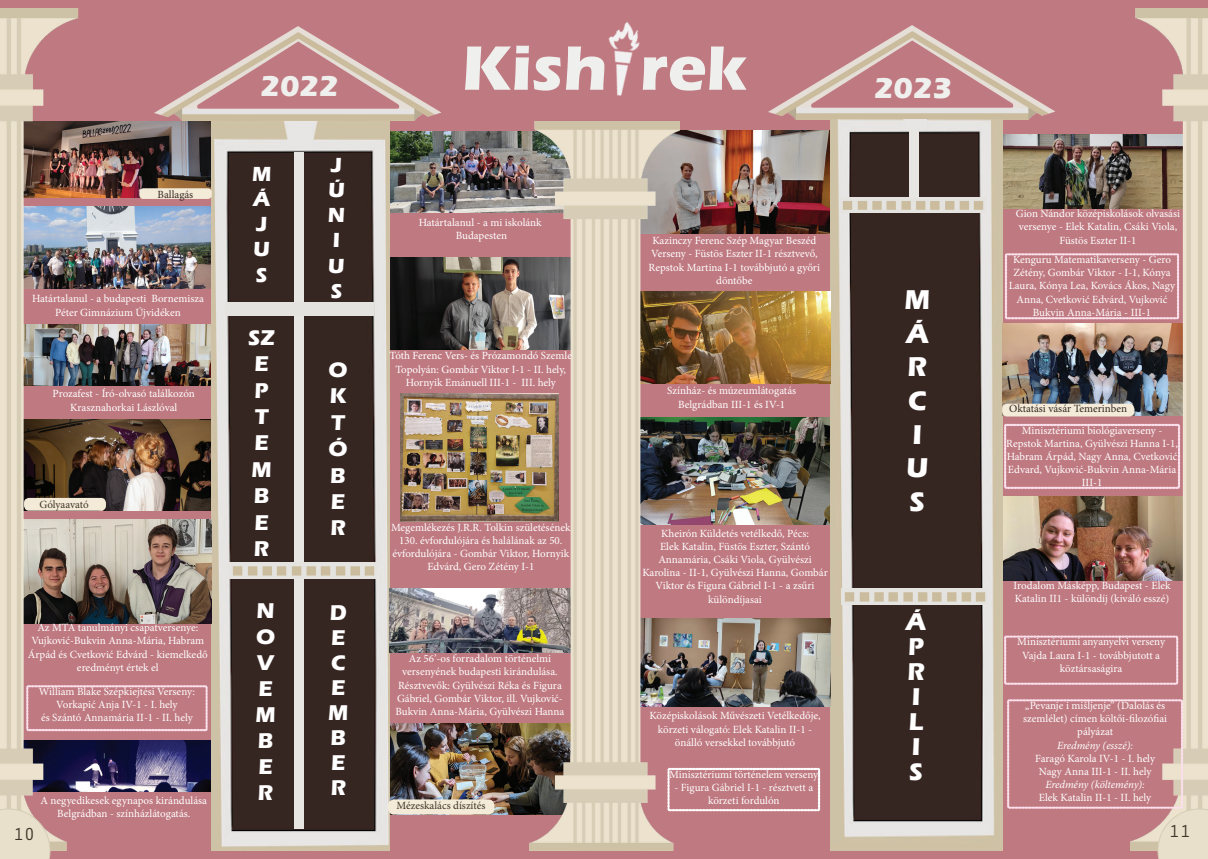
<style>
.page{position:relative;width:1208px;height:859px;background:#bf7981}
.page>*{position:absolute;margin:0;border:0;box-sizing:border-box;transform-origin:0 0}
.t1{font:700 65px "Eras ITC";color:#efefed}
.t2{font:700 30px "Eras ITC";color:#efefed}
.t3{font:700 28px/33.6px "Eras ITC";color:#fff}
.t4{font:700 25px/25px "Eras ITC";color:#fff}
.t5{font:700 22px/26.4px "Eras ITC";color:#fff}
.t6{font:700 21px/25.2px "Eras ITC";color:#fff}
.t7{font:18px "Orator Std";color:#403327}
.t8{font:11px/13.2px "Minion Pro";color:#fff;text-align:center}
.t9{font:italic 11px "Minion Pro";letter-spacing:-.01em;color:#fff}
.t10{font:11px "Minion Pro";color:#362621}
.t11{font:11px "Minion Pro";color:#403327}
</style>
<div class="page">
<img style="left:390px;top:724px;width:139px;height:91px">
<img style="left:1002px;top:134px;width:128px;height:74px">
<img style="left:680px;top:130px;width:150px;height:103px">
<img style="left:390px;top:131px;width:139px;height:82px">
<svg style="left:608px;top:22px;width:32px;height:74px"></svg>
<img style="left:768px;top:26px;width:286px;height:94px">
<img style="left:82px;top:121px;width:130px;height:77px">
<img style="left:82px;top:741px;width:130px;height:50px">
<img style="left:82px;top:206px;width:130px;height:82px">
<img style="left:82px;top:325px;width:130px;height:61px">
<img style="left:1002px;top:496px;width:128px;height:85px">
<img style="left:390px;top:258px;width:139px;height:91px">
<img style="left:82px;top:419px;width:130px;height:92px">
<img style="left:155px;top:27px;width:285px;height:94px">
<img style="left:830px;top:120px;width:172px;height:730px">
<img style="left:212px;top:121px;width:178px;height:729px">
<div style="left:294px;top:152px;width:10px;height:677px;background:#e8e6e3"></div>
<img style="left:82px;top:520px;width:130px;height:103px">
<div style="left:225px;top:302px;width:148px;height:13px;background:#e4e3e0"></div>
<img style="left:230px;top:563px;width:146px;height:15px">
<img style="left:390px;top:589px;width:139px;height:64px">
<img style="left:841px;top:588px;width:146px;height:16px">
<img style="left:680px;top:292px;width:150px;height:92px">
<img style="left:680px;top:417px;width:149px;height:107px">
<img style="left:1002px;top:324px;width:128px;height:92px">
<img style="left:839px;top:197px;width:146px;height:16px">
<div style="left:909px;top:131px;width:10px;height:67px;background:#e8e6e3"></div>
<img style="left:1130px;top:9px;width:78px;height:690px">
<img style="left:401px;top:393px;width:128px;height:129px">
<img style="left:680px;top:618px;width:150px;height:88px">
<img style="left:0;top:9px;width:82px;height:841px">
<img style="left:529px;top:121px;width:151px;height:729px">
<svg style="left:0;top:808px;width:51px;height:51px;background:#e2d2c1"></svg>
<svg style="left:668px;top:768px;width:152px;height:43px"></svg>
<svg style="left:1004px;top:636px;width:174px;height:48px"></svg>
<svg style="left:1007px;top:699px;width:201px;height:160px"></svg>
<svg style="left:1005px;top:254px;width:173px;height:65px"></svg>
<svg style="left:1004px;top:424px;width:175px;height:65px"></svg>
<div style="left:388px;top:799px;width:106px;height:15px;background:#f3ebd8;border-radius:6px"></div>
<svg style="left:26px;top:685px;width:181px;height:46px"></svg>
<div style="left:24px;top:498px;width:82px;height:13px;background:#f3ebd8;border-radius:5px"></div>
<div style="left:139px;top:188px;width:73px;height:11px;background:#f3ebd8;border-radius:4px"></div>
<div style="left:1002px;top:404px;width:132px;height:12px;background:#f3ebd8;border-radius:5px"></div>
<p class="t10" style="left:157px;top:187px;width:37px">Ballagás</p>
<p class="t8" style="left:32px;top:292px;width:173px">Határtalanul - a budapesti Bornemisza<br>Péter Gimnázium Újvidéken</p>
<p class="t8" style="left:53px;top:387px;width:144px">Prozafest - Író-olvasó találkozón<br>Krasznahorkai Lászlóval</p>
<p class="t11" style="left:39px;top:497px;width:51px">Gólyaavató</p>
<p class="t8" style="left:28px;top:621px;width:181px">Az MTA tanulmányi csapatversenye:<br>Vujković-Bukvin Anna-Mária, Habram<br>Árpád és Cvetković Edvárd - kiemelkedő eredményt értek el</p>
<p class="t8" style="left:39px;top:685px;width:158px">William Blake Szépkiejtési Verseny:<br>Vorkapić Anja IV-1 - I. hely<br>és Szántó Annamária II-1 - II. hely</p>
<p class="t8" style="left:41px;top:794px;width:168px">A negyedikesek egynapos kirándulása<br>Belgrádban - színházlátogatás.</p>
<h2 class="t2" style="left:260px;top:69px;width:80px">2022</h2>
<h3 class="t6" style="left:252px;top:161px;width:21px">M<br>Á<br>J<br>U<br>S</h3>
<h3 class="t5" style="left:248px;top:324px;width:28px">SZ<br>E<br>P<br>T<br>E<br>M<br>B<br>E<br>R</h3>
<h3 class="t6" style="left:328px;top:152px;width:19px">J<br>Ú<br>N<br>I<br>U<br>S</h3>
<h3 class="t5" style="left:328px;top:357px;width:21px;text-align:justify">O K T Ó B E R</h3>
<h3 class="t5" style="left:255px;top:597px;width:22px;line-height:26px">N<br>O<br>V<br>E<br>M<br>B<br>E<br>R</h3>
<h3 class="t5" style="left:328px;top:600px;width:22px;line-height:25px">D<br>E<br>C<br>E<br>M<br>B<br>E<br>R</h3>
<h1 class="t1" style="left:462px;top:31px;width:287px">Kish rek</h1>
<h2 class="t2" style="left:874px;top:71px;width:80px">2023</h2>
<p class="t8" style="left:419px;top:216px;width:125px">Határtalanul - a mi iskolánk<br>Budapesten</p>
<p class="t8" style="left:389px;top:349px;width:184px">Tóth Ferenc Vers- és Prózamondó Szemle<br>Topolyán: Gombár Viktor I-1 - II. hely,<br>Hornyik Emánuell III-1 - III. hely</p>
<p class="t8" style="left:391px;top:521px;width:181px">Megemlékezés J.R.R. Tolkin születésének 130. évfordulójára és halálának az 50. évfordulójára - Gombár Viktor, Hornyik Edvárd, Gero Zétény I-1</p>
<p class="t8" style="left:395px;top:652px;width:170px">Az 56’-os forradalom történelmi versenyének budapesti kirándulása.<br>Résztvevők: Gyülvészi Réka és Figura Gábriel, Gombár Viktor, ill. Vujković-Bukvin Anna-Mária, Gyülvészi Hanna</p>
<p class="t11" style="left:396px;top:798px;width:90px">Mézeskalács díszítés</p>
<p class="t8" style="left:1016px;top:207px;width:166px;text-align:left">Gion Nándor középiskolások olvasási versenye - Elek Katalin, Csáki Viola,</p>
<p class="t8" style="left:652px;top:234px;width:165px">Kazinczy Ferenc Szép Magyar Beszéd</p>
<p class="t8" style="left:1059px;top:233px;width:79px">Füstös Eszter II-1</p>
<p class="t8" style="left:648px;top:247px;width:173px">Verseny - Füstös Eszter II-1 résztvevő,<br>Repstok Martina I-1 továbbjutó a győri döntőbe</p>
<p class="t8" style="left:1008px;top:253px;width:168px">Kenguru Matematikaverseny - Gero<br>Zétény, Gombár Viktor - I-1, Kónya<br>Laura, Kónya Lea, Kovács Ákos, Nagy<br>Anna, Cvetković Edvárd, Vujković<br>Bukvin Anna-Mária - III-1</p>
<h3 class="t3" style="left:904px;top:283px;width:27px">M<br>Á<br>R<br>C<br>I<br>U<br>S</h3>
<p class="t8" style="left:667px;top:384px;width:130px">Színház- és múzeumlátogatás<br>Belgrádban III-1 és IV-1</p>
<p class="t10" style="left:1009px;top:401px;width:119px">Oktatási vásár Temerinben</p>
<p class="t8" style="left:1006px;top:424px;width:173px">Minisztériumi biológiaverseny -<br>Repstok Martina, Gyülvészi Hanna I-1,<br>Habram Árpád, Nagy Anna, Cvetković<br>Edvard, Vujković-Bukvin Anna-Mária<br>III-1</p>
<p class="t8" style="left:642px;top:526px;width:187px">Kheirón Küldetés vetélkedő, Pécs:<br>Elek Katalin, Füstös Eszter, Szántó Annamária, Csáki Viola, Gyülvészi Karolina - II-1, Gyülvészi Hanna, Gombár Viktor és Figura Gábriel I-1 - a zsűri különdíjasai</p>
<p class="t8" style="left:649px;top:709px;width:173px">Középiskolások Művészeti Vetélkedője, körzeti válogató: Elek Katalin II-1 - önálló versekkel továbbjutó</p>
<p class="t8" style="left:669px;top:768px;width:151px">Minisztériumi történelem verseny</p>
<p class="t8" style="left:674px;top:781px;width:140px">- Figura Gábriel I-1 - résztvett a körzeti fordulón</p>
<h3 class="t4" style="left:906px;top:609px;width:22px">Á<br>P<br>R<br>I<br>L<br>I<br>S</h3>
<p class="t8" style="left:1013px;top:579px;width:158px;text-align:left">Irodalom Másképp, Budapest - Elek<br>Katalin II1 - különdíj (kiváló esszé)</p>
<p class="t8" style="left:1017px;top:635px;width:149px">Minisztériumi anyanyelvi verseny<br>Vajda Laura I-1 - továbbjutott a köztársaságira</p>
<p class="t8" style="left:1023px;top:699px;width:145px">„Pevanje i mišljenje” (Dalolás és szemlélet) címen költői-filozófiai pályázat</p>
<p class="t9" style="left:1057px;top:738px;width:78px">Eredmény (esszé):</p>
<p class="t8" style="left:1035px;top:752px;width:121px">Faragó Karola IV-1 - I. hely<br>Nagy Anna III-1 - II. hely</p>
<p class="t9" style="left:1045px;top:777px;width:101px">Eredmény (költemény):</p>
<p class="t8" style="left:1038px;top:791px;width:114px">Elek Katalin II-1 - II. hely</p>
<h3 class="t7" style="left:14px;top:821px;width:23px">10</h3>
<h3 class="t7" style="left:1169px;top:818px;width:23px">11</h3>
</div>
